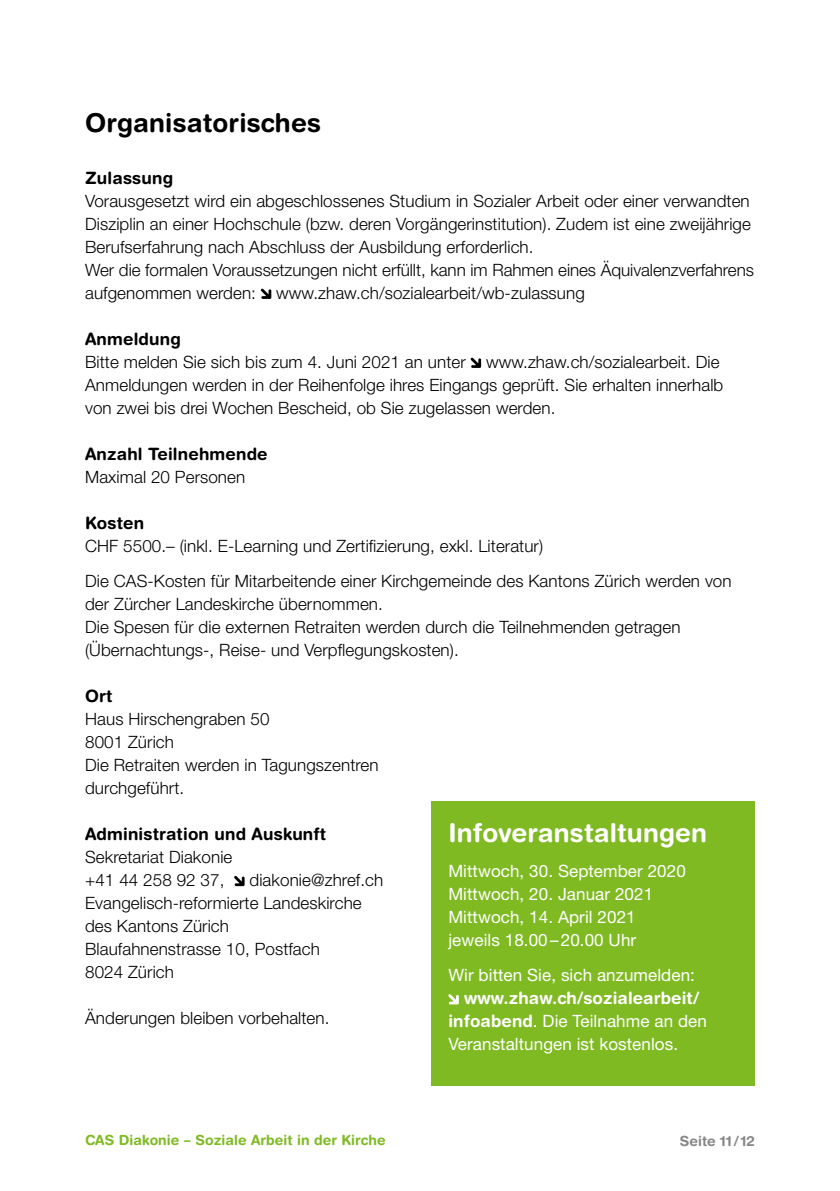
<style>
.page{position:relative;width:840px;height:1191px;background:#fff}
.page>*{position:absolute;margin:0;border:0;box-sizing:border-box;transform-origin:0 0}
.Box_Titel{font:700 26px "Helvetica Rounded LT Std";letter-spacing:.005em;color:#fff}
.Subtitel{font:700 26px "Helvetica Rounded LT Std";letter-spacing:.005em;color:#000}
.Copy{font:300 17px/23px "Helvetica Neue LT Pro";letter-spacing:.005em;color:#000}
.Box_Copy{font:17px "Helvetica Neue LT Pro";letter-spacing:.005em;color:#fff}
.Zwischentitel{font:700 17px "Helvetica Rounded LT Std";letter-spacing:.01em;color:#000}
.Box_Copy-2{font:700 17px "Helvetica Rounded LT Std";letter-spacing:.005em;color:#fff}
.t1{font:700 14px "Helvetica Rounded LT Std";letter-spacing:.005em;color:#7fba23}
.t2{font:700 14px "Helvetica Rounded LT Std";letter-spacing:.005em;color:#868786}
.s1{font-family:"Helvetica Rounded LT Std";font-weight:700}
</style>
<div class="page">
<svg style="left:260px;top:288px;width:11px;height:11px"></svg>
<svg style="left:470px;top:357px;width:11px;height:11px"></svg>
<svg style="left:234px;top:876px;width:10px;height:10px"></svg>
<div style="left:431px;top:800px;width:323px;height:285px;background:#7fba23"></div>
<svg style="left:448px;top:994px;width:10px;height:10px"></svg>
<p class="Subtitel" style="left:85px;top:107px;width:237px">Organisatorisches</p>
<p class="Zwischentitel" style="left:85px;top:167px;width:89px">Zulassung</p>
<p class="Copy" style="left:85px;top:189px;width:667px;text-align:justify">Vorausgesetzt wird ein abgeschlossenes Studium in Sozialer Arbeit oder einer verwandten Disziplin an einer Hochschule (bzw. deren Vorgängerinstitution). Zudem ist eine zweijährige Berufserfahrung nach Abschluss der Ausbildung erforderlich.</p>
<p class="Copy" style="left:85px;top:258px;width:670px">Wer die formalen Voraussetzungen nicht erfüllt, kann im Rahmen eines Äquivalenzverfahrens aufgenommen werden: www.zhaw.ch/sozialearbeit/wb-zulassung</p>
<p class="Zwischentitel" style="left:85px;top:328px;width:97px">Anmeldung</p>
<p class="Copy" style="left:85px;top:350px;width:639px">Bitte melden Sie sich bis zum 4. Juni 2021 an unter www.zhaw.ch/sozialearbeit. Die<br>Anmeldungen werden in der Reihenfolge ihres Eingangs geprüft. Sie erhalten innerhalb von zwei bis drei Wochen Bescheid, ob Sie zugelassen werden.</p>
<p class="Zwischentitel" style="left:85px;top:443px;width:184px">Anzahl Teilnehmende</p>
<p class="Copy" style="left:85px;top:465px;width:161px">Maximal 20 Personen</p>
<p class="Zwischentitel" style="left:85px;top:512px;width:61px">Kosten</p>
<p class="Copy" style="left:85px;top:534px;width:459px">CHF 5500.– (inkl. E-Learning und Zertifizierung, exkl. Literatur)</p>
<p class="Copy" style="left:85px;top:569px;width:647px">Die CAS-Kosten für Mitarbeitende einer Kirchgemeinde des Kantons Zürich werden von der Zürcher Landeskirche übernommen.</p>
<p class="Copy" style="left:85px;top:615px;width:596px">Die Spesen für die externen Retraiten werden durch die Teilnehmenden getragen (Übernachtungs-, Reise- und Verpflegungskosten).</p>
<p class="Zwischentitel" style="left:85px;top:685px;width:29px">Ort</p>
<p class="Copy" style="left:85px;top:707px;width:186px">Haus Hirschengraben 50</p>
<p class="Copy" style="left:85px;top:730px;width:90px">8001 Zürich</p>
<p class="Copy" style="left:85px;top:753px;width:295px">Die Retraiten werden in Tagungszentren</p>
<p class="Copy" style="left:85px;top:776px;width:100px">durchgeführt.</p>
<p class="Zwischentitel" style="left:85px;top:823px;width:242px">Administration und Auskunft</p>
<p class="Copy" style="left:85px;top:845px;width:149px">Sekretariat Diakonie</p>
<p class="Copy" style="left:85px;top:868px;width:141px">+41 44 258 92 37,</p>
<p class="Copy" style="left:249px;top:868px;width:135px">diakonie@zhref.ch</p>
<p class="Copy" style="left:85px;top:891px;width:278px">Evangelisch-reformierte Landeskirche des Kantons Zürich</p>
<p class="Copy" style="left:85px;top:937px;width:236px">Blaufahnenstrasse 10, Postfach</p>
<p class="Copy" style="left:85px;top:960px;width:90px">8024 Zürich</p>
<p class="Copy" style="left:85px;top:1006px;width:246px">Änderungen bleiben vorbehalten.</p>
<p class="Box_Titel" style="left:448px;top:817px;width:260px">Infoveranstaltungen</p>
<p class="Box_Copy" style="left:448px;top:861px;width:239px">Mittwoch, 30. September 2020</p>
<p class="Box_Copy" style="left:448px;top:884px;width:206px">Mittwoch, 20. Januar 2021</p>
<p class="Box_Copy" style="left:448px;top:907px;width:189px">Mittwoch, 14. April 2021</p>
<p class="Box_Copy" style="left:448px;top:930px;width:189px">jeweils 18.00–20.00 Uhr</p>
<p class="Box_Copy" style="left:448px;top:965px;width:248px">Wir bitten Sie, sich anzumelden:</p>
<p class="Box_Copy-2" style="left:464px;top:988px;width:236px">www.zhaw.ch/sozialearbeit/</p>
<p class="Box_Copy" style="left:448px;top:1011px;width:260px"><span class="s1">infoabend</span>. Die Teilnahme an den</p>
<p class="Box_Copy" style="left:448px;top:1034px;width:231px">Veranstaltungen ist kostenlos.</p>
<p class="t1" style="left:85px;top:1131px;width:302px">CAS Diakonie – Soziale Arbeit in der Kirche</p>
<p class="t2" style="left:679px;top:1132px;width:76px">Seite 11 / 12</p>
</div>
